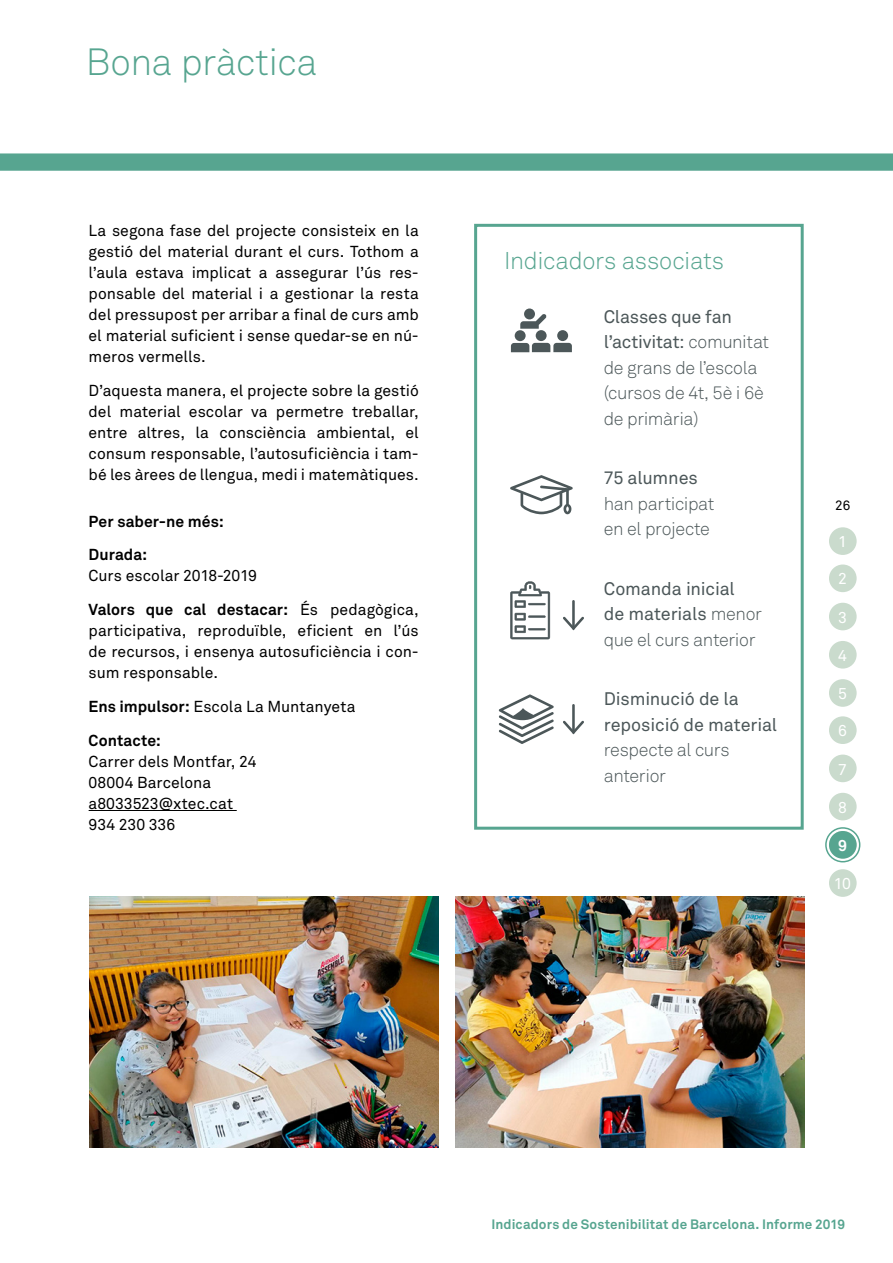
<style>
.page{position:relative;width:893px;height:1263px;background:#fff}
.page>*{position:absolute;margin:0;border:0;box-sizing:border-box;transform-origin:0 0}
.t1{font:37.5px "Akkurat Light Pro";letter-spacing:-.015em;color:#57a590}
.t2{font:24px "Akkurat Light Pro";letter-spacing:-.01em;color:#57a590}
.t3{font:18px/25.5px "Akkurat Light Pro";letter-spacing:-.02em;color:#4c5759}
.t4{font:18px/25.5px "Akkurat Pro";letter-spacing:-.01em;color:#4c5759}
.t5{font:15.75px/21px "Akkurat Pro";color:#000;text-align:justify}
.t6{font:700 15.75px/33.8px "Akkurat Pro";letter-spacing:.005em;color:#000}
.t7{font:15.75px "Akkurat Pro";color:#fff}
.t8{font:700 15.75px "Akkurat Pro";color:#fff}
.t9{font:700 13.5px "Akkurat Pro";letter-spacing:.01em;color:#57a590}
.t10{font:13.5px "Akkurat Pro";color:#000}
.s1{font-weight:700}
.s2{font-weight:400}
.s3{font-family:"Akkurat Light Pro"}
</style>
<div class="page">
<div style="left:0;top:153px;width:893px;height:18px;background:#57a590"></div>
<div style="left:829px;top:527px;width:28px;height:28px;background:#cadbcd;border-radius:50%"></div>
<div style="left:829px;top:679px;width:28px;height:28px;background:#cadbcd;border-radius:50%"></div>
<div style="left:829px;top:564px;width:28px;height:28px;background:#cadbcd;border-radius:50%"></div>
<div style="left:829px;top:716px;width:28px;height:28px;background:#cadbcd;border-radius:50%"></div>
<div style="left:829px;top:603px;width:28px;height:27px;background:#cadbcd;border-radius:50%"></div>
<div style="left:829px;top:754px;width:28px;height:28px;background:#cadbcd;border-radius:50%"></div>
<div style="left:829px;top:641px;width:28px;height:28px;background:#cadbcd;border-radius:50%"></div>
<div style="left:829px;top:793px;width:28px;height:27px;background:#cadbcd;border-radius:50%"></div>
<div style="left:829px;top:869px;width:28px;height:28px;background:#cadbcd;border-radius:50%"></div>
<img style="left:89px;top:897px;width:349px;height:251px">
<div style="left:829px;top:831px;width:28px;height:28px;background:#57a590;border-radius:50%"></div>
<div style="left:825px;top:827px;width:35px;height:35px;border:2px solid #57a590;border-radius:50%"></div>
<div style="left:474px;top:224px;width:330px;height:606px;border:3px solid #57a590"></div>
<svg style="left:510px;top:475px;width:63px;height:39px"></svg>
<hr style="left:572px;top:704px;width:3px;height:30px;background:#4c5759">
<svg style="left:563px;top:721px;width:21px;height:13px"></svg>
<hr style="left:572px;top:600px;width:3px;height:30px;background:#4c5759">
<svg style="left:563px;top:617px;width:21px;height:13px"></svg>
<svg style="left:499px;top:694px;width:55px;height:50px"></svg>
<svg style="left:510px;top:581px;width:40px;height:58px"></svg>
<div style="left:515px;top:330px;width:11px;height:11px;background:#4c5759;border-radius:50%"></div>
<div style="left:536px;top:330px;width:11px;height:11px;background:#4c5759;border-radius:50%"></div>
<svg style="left:511px;top:343px;width:61px;height:9px"></svg>
<div style="left:557px;top:330px;width:11px;height:11px;background:#4c5759;border-radius:50%"></div>
<svg style="left:520px;top:314px;width:27px;height:15px"></svg>
<div style="left:524px;top:308px;width:11px;height:11px;background:#4c5759;border-radius:50%"></div>
<img style="left:455px;top:897px;width:349px;height:250px">
<hr style="left:89px;top:810px;width:148px;height:1px;background:#000">
<h1 class="t1" style="left:86px;top:40px;width:233px">Bona pràctica</h1>
<p class="t5" style="left:89px;top:221px;width:332px">La segona fase del projecte consisteix en la gestió del material durant el curs. Tothom a l’aula estava implicat a assegurar l’ús res&shy;ponsable del material i a gestionar la resta del pressupost per arribar a final de curs amb el material suficient i sense quedar-se en nú&shy;meros vermells.</p>
<p class="t5" style="left:89px;top:380px;width:332px">D’aquesta manera, el projecte sobre la gestió del material escolar va permetre treballar, entre altres, la consciència ambiental, el consum responsable, l’autosuficiència i tam&shy;bé les àrees de llengua, medi i matemàtiques.</p>
<p class="t6" style="left:89px;top:504px;width:137px">Per saber-ne més:<br>Durada:</p>
<p class="t5" style="left:89px;top:559px;width:332px;line-height:33.8px">Curs escolar 2018-2019<br><span class="s1">Valors que cal destacar:</span> És pedagògica,</p>
<p class="t5" style="left:89px;top:620px;width:332px">participativa, reproduïble, eficient en l’ús de recursos, i ensenya autosuficiència i con&shy;sum responsable.</p>
<p class="t6" style="left:89px;top:690px;width:268px">Ens impulsor: <span class="s2">Escola La Muntanyeta<br></span>Contacte:</p>
<p class="t5" style="left:89px;top:751px;width:169px;text-align:left">Carrer dels Montfar, 24<br>08004 Barcelona a8033523@xtec.cat<br>934 230 336</p>
<h2 class="t2" style="left:504px;top:247px;width:221px">Indicadors associats</h2>
<p class="t4" style="left:604px;top:304px;width:167px">Classes que fan l’activitat: <span class="s3">comunitat</span></p>
<p class="t3" style="left:604px;top:355px;width:161px">de grans de l’escola (cursos de 4t, 5è i 6è de primària)</p>
<p class="t4" style="left:604px;top:466px;width:96px">75 alumnes</p>
<p class="t3" style="left:604px;top:491px;width:112px">han participat en el projecte</p>
<p class="t4" style="left:604px;top:576px;width:160px">Comanda inicial<br>de materials <span class="s3">menor</span></p>
<p class="t3" style="left:604px;top:627px;width:153px">que el curs anterior</p>
<p class="t4" style="left:604px;top:687px;width:175px">Disminució de la reposició de material</p>
<p class="t3" style="left:604px;top:737px;width:127px">respecte al curs anterior</p>
<p class="t10" style="left:835px;top:498px;width:17px">26</p>
<p class="t7" style="left:838px;top:533px;width:10px">1</p>
<p class="t7" style="left:838px;top:570px;width:10px">2</p>
<p class="t7" style="left:838px;top:608px;width:10px">3</p>
<p class="t7" style="left:838px;top:646px;width:10px">4</p>
<p class="t7" style="left:838px;top:684px;width:10px">5</p>
<p class="t7" style="left:838px;top:722px;width:10px">6</p>
<p class="t7" style="left:838px;top:760px;width:10px">7</p>
<p class="t7" style="left:838px;top:798px;width:10px">8</p>
<p class="t8" style="left:838px;top:836px;width:10px">9</p>
<p class="t7" style="left:834px;top:874px;width:18px">10</p>
<p class="t9" style="left:491px;top:1216px;width:355px">Indicadors de Sostenibilitat de Barcelona. Informe 2019</p>
</div>
